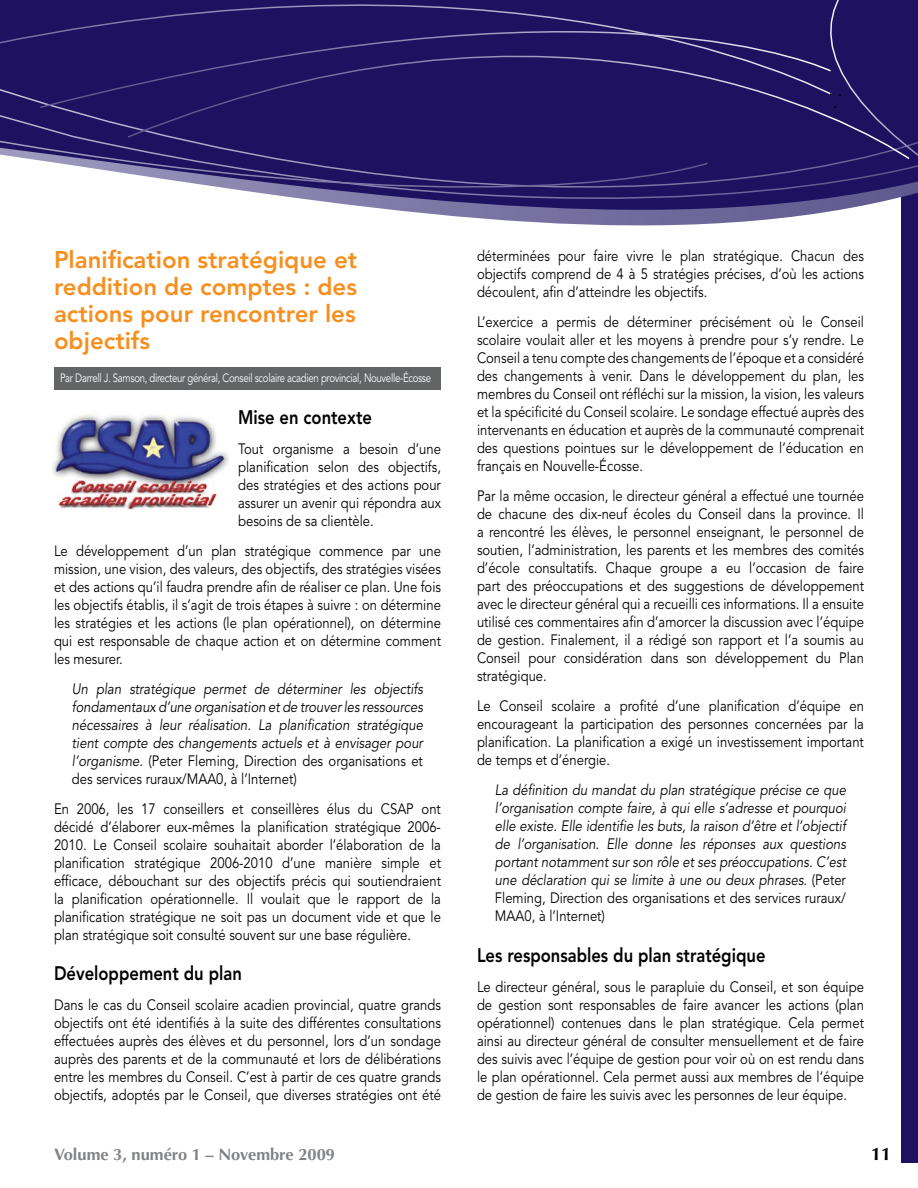
<style>
.page{position:relative;width:918px;height:1188px;background:#fff}
.page>*{position:absolute;margin:0;border:0;box-sizing:border-box;transform-origin:0 0}
.t1{font:800 24px/27px "Avenir LT Std";color:#f78f1e;text-align:justify}
.t2{font:800 19.5px "Avenir LT Std";color:#000;scale:.85 1}
.t3{font:700 18px "Optima LT Std";color:#000}
.t4{font:700 16.5px "Optima LT Std";color:#808285}
.t5{font:15px/18px "Avenir LT Std";color:#000;text-align:justify;scale:.87 1}
.t6{font:italic 15px/18px "Avenir LT Std";color:#000;text-align:justify;scale:.87 1}
.t7{font:12px "Avenir LT Std";letter-spacing:-.03em;color:#fff;scale:.8 1}
.s1{font-style:normal}
</style>
<div class="page">
<div style="left:902px;top:0;width:16px;height:1162px;background:#1d1160"></div>
<svg style="left:709px;top:163px;width:209px;height:148px"></svg>
<div style="left:709px;top:0;width:209px;height:163px;background:#1d1160"></div>
<div style="left:709px;top:0;width:123px;height:109px;background:#1d1160"></div>
<svg style="left:0;top:0;width:709px;height:226px;background:#403679"></svg>
<div style="left:54px;top:367px;width:387px;height:22px;background:#636466"></div>
<img style="left:53px;top:414px;width:176px;height:95px">
<h1 class="t1" style="left:54px;top:246px;width:305px">Planification stratégique et reddition de comptes : des actions pour rencontrer les objectifs</h1>
<p class="t7" style="left:60px;top:371px;width:465px">Par Darrell J. Samson, directeur général, Conseil scolaire acadien provincial, Nouvelle-Écosse</p>
<h2 class="t2" style="left:238px;top:406px;width:159px">Mise en contexte</h2>
<p class="t5" style="left:238px;top:440px;width:235px">Tout organisme a besoin d’une planification selon des objectifs, des stratégies et des actions pour assurer un avenir qui répondra aux besoins de sa clientèle.</p>
<p class="t5" style="left:54px;top:542px;width:446px">Le développement d’un plan stratégique commence par une mission, une vision, des valeurs, des objectifs, des stratégies visées et des actions qu’il faudra prendre afin de réaliser ce plan. Une fois les objectifs établis, il s’agit de trois étapes à suivre : on détermine les stratégies et les actions (le plan opérationnel), on détermine qui est responsable de chaque action et on détermine comment les mesurer.</p>
<p class="t6" style="left:72px;top:680px;width:405px">Un plan stratégique permet de déterminer les objectifs fondamentaux d’une organisation et de trouver les ressources nécessaires à leur réalisation. La planification stratégique tient compte des changements actuels et à envisager pour l’organisme. <span class="s1">(Peter Fleming, Direction des organisations et des services ruraux/MAA0, à l’Internet)</span></p>
<p class="t5" style="left:54px;top:800px;width:446px">En 2006, les 17 conseillers et conseillères élus du CSAP ont décidé d’élaborer eux-mêmes la planification stratégique 2006- 2010. Le Conseil scolaire souhaitait aborder l’élaboration de la planification stratégique 2006-2010 d’une manière simple et efficace, débouchant sur des objectifs précis qui soutiendraient la planification opérationnelle. Il voulait que le rapport de la planification stratégique ne soit pas un document vide et que le plan stratégique soit consulté souvent sur une base régulière.</p>
<h2 class="t2" style="left:54px;top:962px;width:223px">Développement du plan</h2>
<p class="t5" style="left:54px;top:997px;width:446px">Dans le cas du Conseil scolaire acadien provincial, quatre grands objectifs ont été identifiés à la suite des différentes consultations effectuées auprès des élèves et du personnel, lors d’un sondage auprès des parents et de la communauté et lors de délibérations entre les membres du Conseil. C’est à partir de ces quatre grands objectifs, adoptés par le Conseil, que diverses stratégies ont été</p>
<p class="t5" style="left:477px;top:247px;width:446px">déterminées pour faire vivre le plan stratégique. Chacun des objectifs comprend de 4 à 5 stratégies précises, d’où les actions découlent, afin d’atteindre les objectifs.</p>
<p class="t5" style="left:477px;top:313px;width:446px">L’exercice a permis de déterminer précisément où le Conseil scolaire voulait aller et les moyens à prendre pour s’y rendre. Le Conseil a tenu compte des changements de l’époque et a considéré des changements à venir. Dans le développement du plan, les membres du Conseil ont réfléchi sur la mission, la vision, les valeurs et la spécificité du Conseil scolaire. Le sondage effectué auprès des intervenants en éducation et auprès de la communauté comprenait des questions pointues sur le développement de l’éducation en français en Nouvelle-Écosse.</p>
<p class="t5" style="left:477px;top:487px;width:446px">Par la même occasion, le directeur général a effectué une tournée de chacune des dix-neuf écoles du Conseil dans la province. Il a rencontré les élèves, le personnel enseignant, le personnel de soutien, l’administration, les parents et les membres des comités d’école consultatifs. Chaque groupe a eu l’occasion de faire part des préoccupations et des suggestions de développement avec le directeur général qui a recueilli ces informations. Il a ensuite utilisé ces commentaires afin d’amorcer la discussion avec l’équipe de gestion. Finalement, il a rédigé son rapport et l’a soumis au Conseil pour considération dans son développement du Plan stratégique.</p>
<p class="t5" style="left:477px;top:697px;width:446px">Le Conseil scolaire a profité d’une planification d’équipe en encourageant la participation des personnes concernées par la planification. La planification a exigé un investissement important de temps et d’énergie.</p>
<p class="t6" style="left:495px;top:781px;width:405px">La définition du mandat du plan stratégique précise ce que l’organisation compte faire, à qui elle s’adresse et pourquoi elle existe. Elle identifie les buts, la raison d’être et l’objectif de l’organisation. Elle donne les réponses aux questions portant notamment sur son rôle et ses préoccupations. C’est une déclaration qui se limite à une ou deux phrases. <span class="s1">(Peter Fleming, Direction des organisations et des services ruraux/ MAA0, à l’Internet)</span></p>
<h2 class="t2" style="left:477px;top:943px;width:341px">Les responsables du plan stratégique</h2>
<p class="t5" style="left:477px;top:978px;width:446px">Le directeur général, sous le parapluie du Conseil, et son équipe de gestion sont responsables de faire avancer les actions (plan opérationnel) contenues dans le plan stratégique. Cela permet ainsi au directeur général de consulter mensuellement et de faire des suivis avec l’équipe de gestion pour voir où on est rendu dans le plan opérationnel. Cela permet aussi aux membres de l’équipe de gestion de faire les suivis avec les personnes de leur équipe.</p>
<p class="t4" style="left:54px;top:1144px;width:283px">Volume 3, numéro 1 – Novembre 2009</p>
<p class="t3" style="left:871px;top:1143px;width:22px">11</p>
</div>
